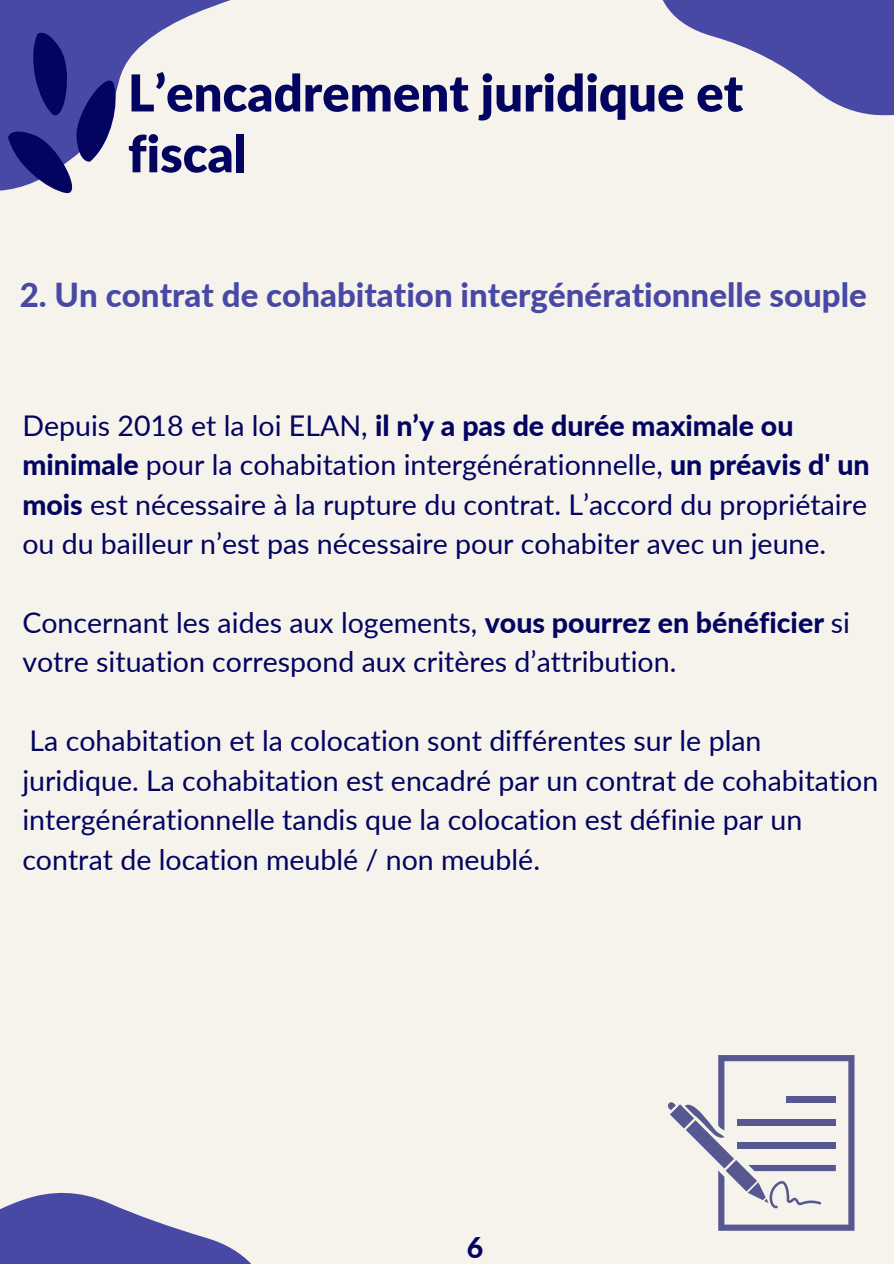
<style>
.page{position:relative;width:894px;height:1264px;background:#fff}
.page>*{position:absolute;margin:0;border:0;box-sizing:border-box;transform-origin:0 0}
.t1{font:900 50.85px/60.8px "Lato";color:#030460}
.t2{font:800 33px "Lato";color:#4849a4}
.t3{font:28.5px/39.5px "Lato";color:#030460}
.t4{font:800 28.5px "Lato";color:#030460}
.s1{font-weight:800}
</style>
<div class="page">
<div style="left:0;top:0;width:893px;height:1263px;background:#f6f2ec"></div>
<svg style="left:0;top:0;width:231px;height:191px"></svg>
<svg style="left:2px;top:23px;width:126px;height:171px"></svg>
<svg style="left:662px;top:0;width:231px;height:116px"></svg>
<svg style="left:0;top:1192px;width:251px;height:71px"></svg>
<svg style="left:667px;top:1055px;width:187px;height:175px"></svg>
<p class="t1" style="left:128px;top:61px;width:616px">L’encadrement juridique et fiscal</p>
<p class="t2" style="left:20px;top:275px;width:848px">2. Un contrat de cohabitation intergénérationnelle souple</p>
<p class="t3" style="left:22px;top:405px;width:848px">Depuis 2018 et la loi ELAN, <span class="s1">il n’y a pas de durée maximale ou minimale</span> pour la cohabitation intergénérationnelle, <span class="s1">un préavis d' un mois</span> est nécessaire à la rupture du contrat. L’accord du propriétaire ou du bailleur n’est pas nécessaire pour cohabiter avec un jeune.</p>
<p class="t3" style="left:22px;top:602px;width:829px">Concernant les aides aux logements, <span class="s1">vous pourrez en bénéficier</span> si votre situation correspond aux critères d’attribution.</p>
<p class="t3" style="left:22px;top:720px;width:857px">La cohabitation et la colocation sont différentes sur le plan<br>juridique. La cohabitation est encadré par un contrat de cohabitation intergénérationnelle tandis que la colocation est définie par un contrat de location meublé / non meublé.</p>
<p class="t4" style="left:467px;top:1230px;width:18px">6</p>
</div>
